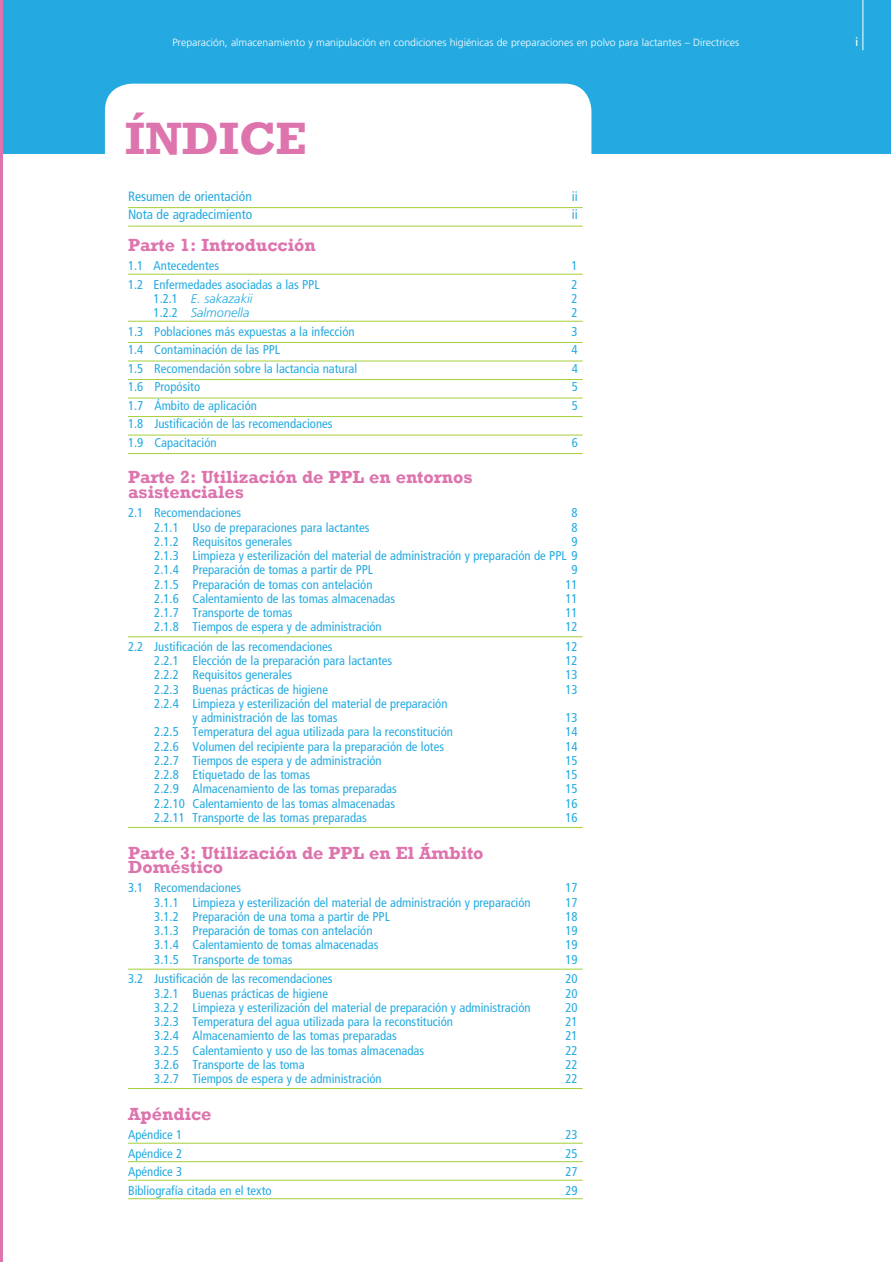
<style>
.page{position:relative;width:891px;height:1262px;background:#fff}
.page>*{position:absolute;margin:0;border:0;box-sizing:border-box;transform-origin:0 0}
.t1{font:700 46.5px "Rockwell";color:#dd74ae}
.t2{font:700 18px/14.2px "Rockwell";color:#dd74ae}
.t3{font:condensed 13.5px "Frutiger";color:#24aae1}
.t4{font:condensed 12.75px/14.2px "Frutiger";color:#24aae1}
.t5{font:italic 300 12.75px "Frutiger";color:#24aae1}
.t6{font:12px "Frutiger";color:#fff}
.t7{font:300 10.5px "Frutiger";color:#fff}
.s1{font-weight:400;font-style:normal;font-stretch:condensed}
</style>
<div class="page">
<div style="left:0;top:0;width:890px;height:154px;background:#24aae1"></div>
<hr style="left:862px;top:0;width:1px;height:50px;background:#fff">
<div style="left:105px;top:84px;width:486px;height:98px;background:#fff;border-radius:27px"></div>
<hr style="left:0;top:0;width:3px;height:1261px;background:#dd74ae">
<hr style="left:128px;top:207px;width:454px;height:1px;background:#a6ce39">
<hr style="left:128px;top:226px;width:454px;height:1px;background:#a6ce39">
<hr style="left:128px;top:274px;width:454px;height:1px;background:#a6ce39">
<hr style="left:128px;top:321px;width:454px;height:1px;background:#a6ce39">
<hr style="left:128px;top:342px;width:454px;height:1px;background:#a6ce39">
<hr style="left:128px;top:360px;width:454px;height:1px;background:#a6ce39">
<hr style="left:128px;top:379px;width:454px;height:1px;background:#a6ce39">
<hr style="left:128px;top:397px;width:454px;height:1px;background:#a6ce39">
<hr style="left:128px;top:416px;width:454px;height:1px;background:#a6ce39">
<hr style="left:128px;top:434px;width:454px;height:1px;background:#a6ce39">
<hr style="left:128px;top:453px;width:454px;height:1px;background:#a6ce39">
<hr style="left:128px;top:636px;width:454px;height:1px;background:#a6ce39">
<hr style="left:128px;top:827px;width:454px;height:1px;background:#a6ce39">
<hr style="left:128px;top:968px;width:454px;height:1px;background:#a6ce39">
<hr style="left:128px;top:1088px;width:454px;height:1px;background:#a6ce39">
<hr style="left:128px;top:1142px;width:454px;height:1px;background:#a6ce39">
<hr style="left:128px;top:1161px;width:454px;height:1px;background:#a6ce39">
<hr style="left:128px;top:1179px;width:454px;height:1px;background:#a6ce39">
<hr style="left:128px;top:1198px;width:454px;height:1px;background:#a6ce39">
<p class="t7" style="left:172px;top:37px;width:568px">Preparación, almacenamiento y manipulación en condiciones higiénicas de preparaciones en polvo para lactantes – Directrices</p>
<p class="t6" style="left:855px;top:35px;width:5px">i</p>
<h1 class="t1" style="left:125px;top:111px;width:183px">ÍNDICE</h1>
<p class="t3" style="left:128px;top:188px;width:125px">Resumen de orientación</p>
<p class="t3" style="left:571px;top:188px;width:7px">ii</p>
<p class="t3" style="left:128px;top:207px;width:126px">Nota de agradecimiento</p>
<p class="t3" style="left:571px;top:207px;width:7px">ii</p>
<h2 class="t2" style="left:128px;top:237px;width:189px">Parte 1: Introducción</h2>
<p class="t4" style="left:128px;top:259px;width:93px">1.1 Antecedentes</p>
<p class="t4" style="left:571px;top:259px;width:8px">1</p>
<p class="t4" style="left:128px;top:277px;width:193px">1.2 Enfermedades asociadas a las PPL</p>
<p class="t4" style="left:571px;top:277px;width:8px">2</p>
<p class="t5" style="left:153px;top:291px;width:101px"><span class="s1">1.2.1</span> E. sakazakii</p>
<p class="t4" style="left:571px;top:291px;width:8px">2</p>
<p class="t5" style="left:153px;top:305px;width:97px"><span class="s1">1.2.2</span> Salmonella</p>
<p class="t4" style="left:571px;top:306px;width:8px">2</p>
<p class="t4" style="left:128px;top:324px;width:228px">1.3 Poblaciones más expuestas a la infección</p>
<p class="t4" style="left:571px;top:324px;width:8px">3</p>
<p class="t4" style="left:128px;top:343px;width:153px">1.4 Contaminación de las PPL</p>
<p class="t4" style="left:571px;top:343px;width:8px">4</p>
<p class="t4" style="left:128px;top:361px;width:231px">1.5 Recomendación sobre la lactancia natural</p>
<p class="t4" style="left:571px;top:361px;width:8px">4</p>
<p class="t4" style="left:128px;top:380px;width:74px">1.6 Propósito</p>
<p class="t4" style="left:571px;top:380px;width:8px">5</p>
<p class="t4" style="left:128px;top:398px;width:130px">1.7 Ámbito de aplicación</p>
<p class="t4" style="left:571px;top:398px;width:8px">5</p>
<p class="t4" style="left:128px;top:415px;width:206px;line-height:18.5px">1.8 Justificación de las recomendaciones<br>1.9 Capacitación</p>
<p class="t4" style="left:571px;top:435px;width:8px">6</p>
<h2 class="t2" style="left:128px;top:470px;width:346px">Parte 2: Utilización de PPL en entornos asistenciales</h2>
<p class="t4" style="left:128px;top:506px;width:115px">2.1 Recomendaciones</p>
<p class="t4" style="left:571px;top:506px;width:8px">8</p>
<p class="t4" style="left:154px;top:520px;width:217px">2.1.1 Uso de preparaciones para lactantes</p>
<p class="t4" style="left:571px;top:520px;width:8px">8</p>
<p class="t4" style="left:154px;top:534px;width:139px">2.1.2 Requisitos generales</p>
<p class="t4" style="left:154px;top:534px;width:425px;text-align:justify;text-indent:417px">9<br>2.1.3 Limpieza y esterilización del material de administración y preparación de PPL 9<br>2.1.4 Preparación de tomas a partir de PPL</p>
<p class="t4" style="left:571px;top:563px;width:8px">9</p>
<p class="t4" style="left:154px;top:577px;width:220px">2.1.5 Preparación de tomas con antelación</p>
<p class="t4" style="left:565px;top:577px;width:14px">11</p>
<p class="t4" style="left:154px;top:591px;width:242px">2.1.6 Calentamiento de las tomas almacenadas</p>
<p class="t4" style="left:565px;top:591px;width:14px">11</p>
<p class="t4" style="left:154px;top:605px;width:140px">2.1.7 Transporte de tomas</p>
<p class="t4" style="left:565px;top:605px;width:14px">11</p>
<p class="t4" style="left:154px;top:620px;width:229px">2.1.8 Tiempos de espera y de administración</p>
<p class="t4" style="left:565px;top:620px;width:14px">12</p>
<p class="t4" style="left:128px;top:639px;width:206px">2.2 Justificación de las recomendaciones</p>
<p class="t4" style="left:565px;top:639px;width:14px">12</p>
<p class="t4" style="left:154px;top:653px;width:239px">2.2.1 Elección de la preparación para lactantes</p>
<p class="t4" style="left:565px;top:653px;width:14px">12</p>
<p class="t4" style="left:154px;top:668px;width:139px">2.2.2 Requisitos generales</p>
<p class="t4" style="left:565px;top:668px;width:14px">13</p>
<p class="t4" style="left:154px;top:682px;width:175px">2.2.3 Buenas prácticas de higiene</p>
<p class="t4" style="left:565px;top:682px;width:14px">13</p>
<p class="t4" style="left:192px;top:696px;width:256px;text-indent:-38px">2.2.4 Limpieza y esterilización del material de preparación y administración de las tomas</p>
<p class="t4" style="left:565px;top:710px;width:14px">13</p>
<p class="t4" style="left:154px;top:725px;width:300px">2.2.5 Temperatura del agua utilizada para la reconstitución</p>
<p class="t4" style="left:565px;top:725px;width:14px">14</p>
<p class="t4" style="left:154px;top:739px;width:291px">2.2.6 Volumen del recipiente para la preparación de lotes</p>
<p class="t4" style="left:565px;top:739px;width:14px">14</p>
<p class="t4" style="left:154px;top:753px;width:229px">2.2.7 Tiempos de espera y de administración</p>
<p class="t4" style="left:565px;top:753px;width:14px">15</p>
<p class="t4" style="left:154px;top:767px;width:157px">2.2.8 Etiquetado de las tomas</p>
<p class="t4" style="left:565px;top:767px;width:14px">15</p>
<p class="t4" style="left:154px;top:782px;width:244px">2.2.9 Almacenamiento de las tomas preparadas</p>
<p class="t4" style="left:565px;top:782px;width:14px">15</p>
<p class="t4" style="left:154px;top:796px;width:242px">2.2.10 Calentamiento de las tomas almacenadas</p>
<p class="t4" style="left:565px;top:796px;width:14px">16</p>
<p class="t4" style="left:154px;top:810px;width:214px">2.2.11 Transporte de las tomas preparadas</p>
<p class="t4" style="left:565px;top:810px;width:14px">16</p>
<h2 class="t2" style="left:128px;top:845px;width:357px">Parte 3: Utilización de PPL en El Ámbito<br>Doméstico</h2>
<p class="t4" style="left:128px;top:880px;width:115px">3.1 Recomendaciones</p>
<p class="t4" style="left:565px;top:880px;width:14px">17</p>
<p class="t4" style="left:154px;top:895px;width:378px">3.1.1 Limpieza y esterilización del material de administración y preparación</p>
<p class="t4" style="left:565px;top:895px;width:14px">17</p>
<p class="t4" style="left:154px;top:909px;width:237px">3.1.2 Preparación de una toma a partir de PPL</p>
<p class="t4" style="left:565px;top:909px;width:14px">18</p>
<p class="t4" style="left:154px;top:923px;width:220px">3.1.3 Preparación de tomas con antelación</p>
<p class="t4" style="left:565px;top:923px;width:14px">19</p>
<p class="t4" style="left:154px;top:937px;width:225px">3.1.4 Calentamiento de tomas almacenadas</p>
<p class="t4" style="left:565px;top:937px;width:14px">19</p>
<p class="t4" style="left:154px;top:952px;width:140px">3.1.5 Transporte de tomas</p>
<p class="t4" style="left:565px;top:952px;width:14px">19</p>
<p class="t4" style="left:128px;top:971px;width:206px">3.2 Justificación de las recomendaciones</p>
<p class="t4" style="left:565px;top:971px;width:14px">20</p>
<p class="t4" style="left:154px;top:986px;width:175px">3.2.1 Buenas prácticas de higiene</p>
<p class="t4" style="left:565px;top:986px;width:14px">20</p>
<p class="t4" style="left:154px;top:1000px;width:378px">3.2.2 Limpieza y esterilización del material de preparación y administración</p>
<p class="t4" style="left:565px;top:1000px;width:14px">20</p>
<p class="t4" style="left:154px;top:1014px;width:300px">3.2.3 Temperatura del agua utilizada para la reconstitución</p>
<p class="t4" style="left:565px;top:1014px;width:14px">21</p>
<p class="t4" style="left:154px;top:1028px;width:244px">3.2.4 Almacenamiento de las tomas preparadas</p>
<p class="t4" style="left:565px;top:1028px;width:14px">21</p>
<p class="t4" style="left:154px;top:1043px;width:271px">3.2.5 Calentamiento y uso de las tomas almacenadas</p>
<p class="t4" style="left:565px;top:1043px;width:14px">22</p>
<p class="t4" style="left:154px;top:1057px;width:152px">3.2.6 Transporte de las toma</p>
<p class="t4" style="left:565px;top:1057px;width:14px">22</p>
<p class="t4" style="left:154px;top:1071px;width:229px">3.2.7 Tiempos de espera y de administración</p>
<p class="t4" style="left:565px;top:1071px;width:14px">22</p>
<h2 class="t2" style="left:128px;top:1106px;width:85px">Apéndice</h2>
<p class="t4" style="left:128px;top:1127px;width:56px">Apéndice 1</p>
<p class="t4" style="left:565px;top:1127px;width:14px">23</p>
<p class="t4" style="left:128px;top:1146px;width:56px">Apéndice 2</p>
<p class="t4" style="left:565px;top:1146px;width:14px">25</p>
<p class="t4" style="left:128px;top:1164px;width:56px">Apéndice 3</p>
<p class="t4" style="left:565px;top:1164px;width:14px">27</p>
<p class="t4" style="left:128px;top:1183px;width:145px">Bibliografía citada en el texto</p>
<p class="t4" style="left:565px;top:1183px;width:14px">29</p>
</div>
